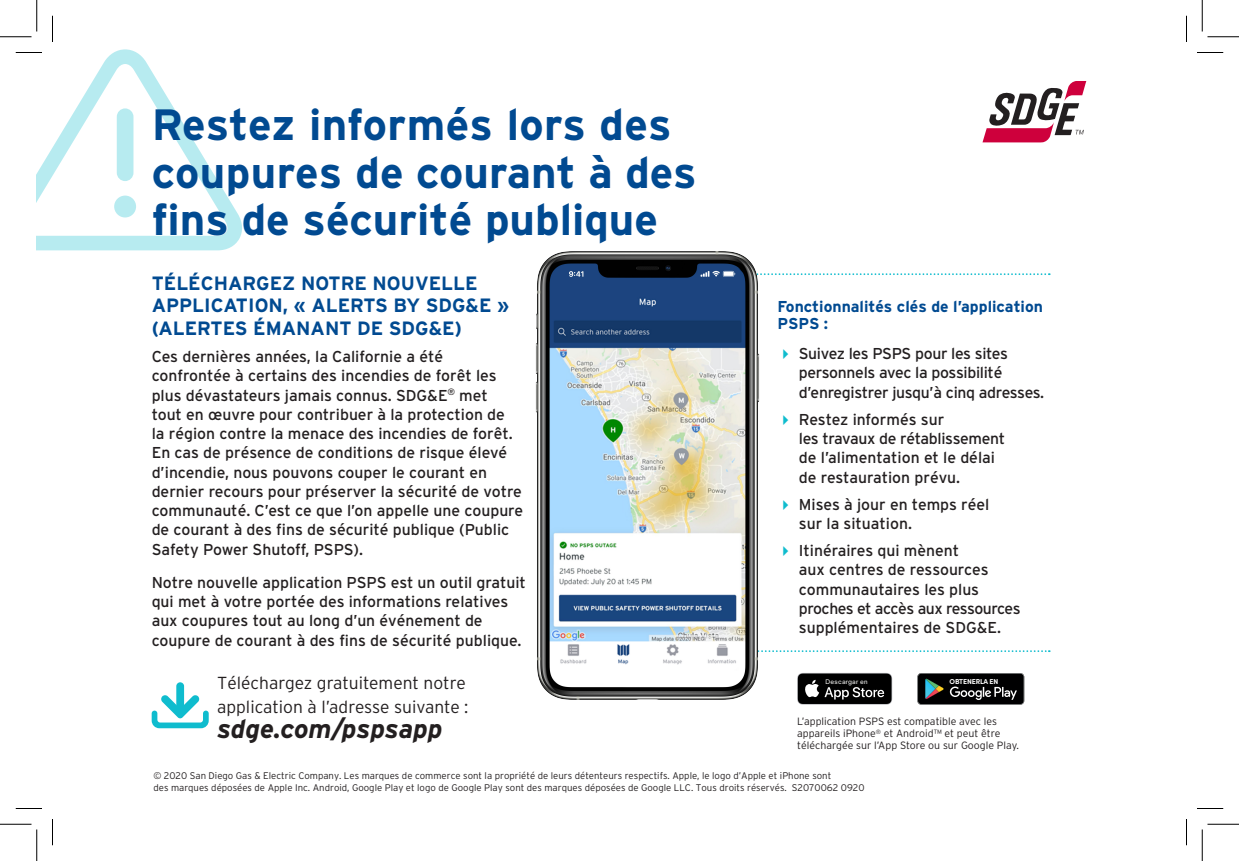
<style>
.page{position:relative;width:1239px;height:861px;background:#fff}
.page>*{position:absolute;margin:0;border:0;box-sizing:border-box;transform-origin:0 0}
.t1{font:700 43.75px/47.2px "Interstate";color:#014a91}
.t2{font:italic 700 26.25px "Interstate";color:#231f20}
.t3{font:700 19.25px/22.8px "Interstate";color:#014a91}
.t4{font:300 17.32px/24.5px "Interstate";color:#231f20}
.List_Paragraph{font:15.75px/19.2px "Interstate";color:#231f20}
.List_Paragraph-2{font:15.75px/19.2px "Interstate";letter-spacing:-.02em;color:#231f20}
.t5{font:700 15.75px/17.3px "Interstate";color:#014a91}
.t6{font:300 10.5px/11.9px "Interstate";color:#231f20}
.t7{font:300 9.62px/12.2px "Interstate";color:#231f20}
.t8{font:7.17px "FONTSPRINGDEMO neue Singular D Regular";letter-spacing:.03em;color:#fbfbf9}
.t9{font:700 7.17px "Sofia Pro";letter-spacing:-.02em;color:#fff}
.s1{color:#0fbcce}
</style>
<div class="page">
<svg style="left:797px;top:673px;width:95px;height:32px;background:#2d2d2d"></svg>
<svg style="left:917px;top:673px;width:107px;height:32px;background:#232626"></svg>
<svg style="left:152px;top:682px;width:57px;height:46px"></svg>
<svg style="left:783px;top:273px;width:267px;height:2px"></svg>
<svg style="left:783px;top:650px;width:267px;height:2px"></svg>
<img style="left:536px;top:251px;width:247px;height:449px">
<svg style="left:983px;top:81px;width:103px;height:61px"></svg>
<svg style="left:16px;top:49px;width:226px;height:201px"></svg>
<svg style="left:1197px;top:52px;width:26px;height:1px"></svg>
<svg style="left:16px;top:808px;width:26px;height:1px"></svg>
<svg style="left:1197px;top:808px;width:26px;height:1px"></svg>
<svg style="left:52px;top:16px;width:1px;height:26px"></svg>
<svg style="left:52px;top:819px;width:1px;height:26px"></svg>
<svg style="left:1186px;top:16px;width:1px;height:26px"></svg>
<svg style="left:1186px;top:819px;width:1px;height:26px"></svg>
<hr style="left:0;top:36px;width:32px;height:1px;background:#000">
<hr style="left:1208px;top:36px;width:31px;height:1px;background:#000">
<hr style="left:0;top:824px;width:32px;height:1px;background:#000">
<hr style="left:1208px;top:824px;width:31px;height:1px;background:#000">
<hr style="left:36px;top:0;width:1px;height:32px;background:#000">
<hr style="left:36px;top:830px;width:1px;height:31px;background:#000">
<hr style="left:1202px;top:0;width:1px;height:32px;background:#000">
<hr style="left:1202px;top:830px;width:1px;height:31px;background:#000">
<p class="t1" style="left:152px;top:101px;width:546px">Restez informés lors des coupures de courant à des fins de sécurité publique</p>
<p class="t3" style="left:152px;top:271px;width:359px">TÉLÉCHARGEZ NOTRE NOUVELLE<br>APPLICATION, « ALERTS BY SDG&amp;E » (ALERTES ÉMANANT DE SDG&amp;E)</p>
<p class="List_Paragraph" style="left:152px;top:347px;width:373px">Ces dernières années, la Californie a été confrontée à certains des incendies de forêt les plus dévastateurs jamais connus. SDG&amp;E<sup>®</sup> met<br>tout en œuvre pour contribuer à la protection de<br>la région contre la menace des incendies de forêt.<br>En cas de présence de conditions de risque élevé d’incendie, nous pouvons couper le courant en dernier recours pour préserver la sécurité de votre communauté. C’est ce que l’on appelle une coupure de courant à des fins de sécurité publique (Public Safety Power Shutoff, PSPS).</p>
<p class="List_Paragraph" style="left:152px;top:573px;width:376px">Notre nouvelle application PSPS est un outil gratuit qui met à votre portée des informations relatives aux coupures tout au long d’un événement de coupure de courant à des fins de sécurité publique.</p>
<p class="t5" style="left:778px;top:298px;width:267px">Fonctionnalités clés de l’application<br>PSPS :</p>
<p class="List_Paragraph-2" style="left:799px;top:344px;width:247px;text-indent:-21px"><span class="s1">✔</span> Suivez les PSPS pour les sites personnels avec la possibilité d’enregistrer jusqu’à cinq adresses.</p>
<p class="List_Paragraph" style="left:799px;top:410px;width:208px;text-indent:-21px"><span class="s1">✔</span> Restez informés sur<br>les travaux de rétablissement de l’alimentation et le délai de restauration prévu.</p>
<p class="List_Paragraph" style="left:799px;top:494px;width:192px;text-indent:-21px"><span class="s1">✔</span> Mises à jour en temps réel sur la situation.</p>
<p class="List_Paragraph" style="left:799px;top:541px;width:223px;text-indent:-21px"><span class="s1">✔</span> Itinéraires qui mènent<br>aux centres de ressources communautaires les plus proches et accès aux ressources supplémentaires de SDG&amp;E.</p>
<p class="t4" style="left:217px;top:670px;width:253px">Téléchargez gratuitement notre application à l’adresse suivante :</p>
<p class="t2" style="left:217px;top:714px;width:227px">sdge.com/pspsapp</p>
<p class="t6" style="left:797px;top:716px;width:223px">L’application PSPS est compatible avec les appareils iPhone<sup>®</sup> et Android™ et peut être téléchargée sur l’App Store ou sur Google Play.</p>
<p class="t8" style="left:826px;top:679px;width:44px">Descargar en</p>
<p class="t9" style="left:950px;top:675px;width:50px">OBTENERLA EN</p>
<p class="t7" style="left:153px;top:769px;width:713px">© 2020 San Diego Gas &amp; Electric Company. Les marques de commerce sont la propriété de leurs détenteurs respectifs. Apple, le logo d’Apple et iPhone sont<br>des marques déposées de Apple Inc. Android, Google Play et logo de Google Play sont des marques déposées de Google LLC. Tous droits réservés. S2070062 0920</p>
</div>
